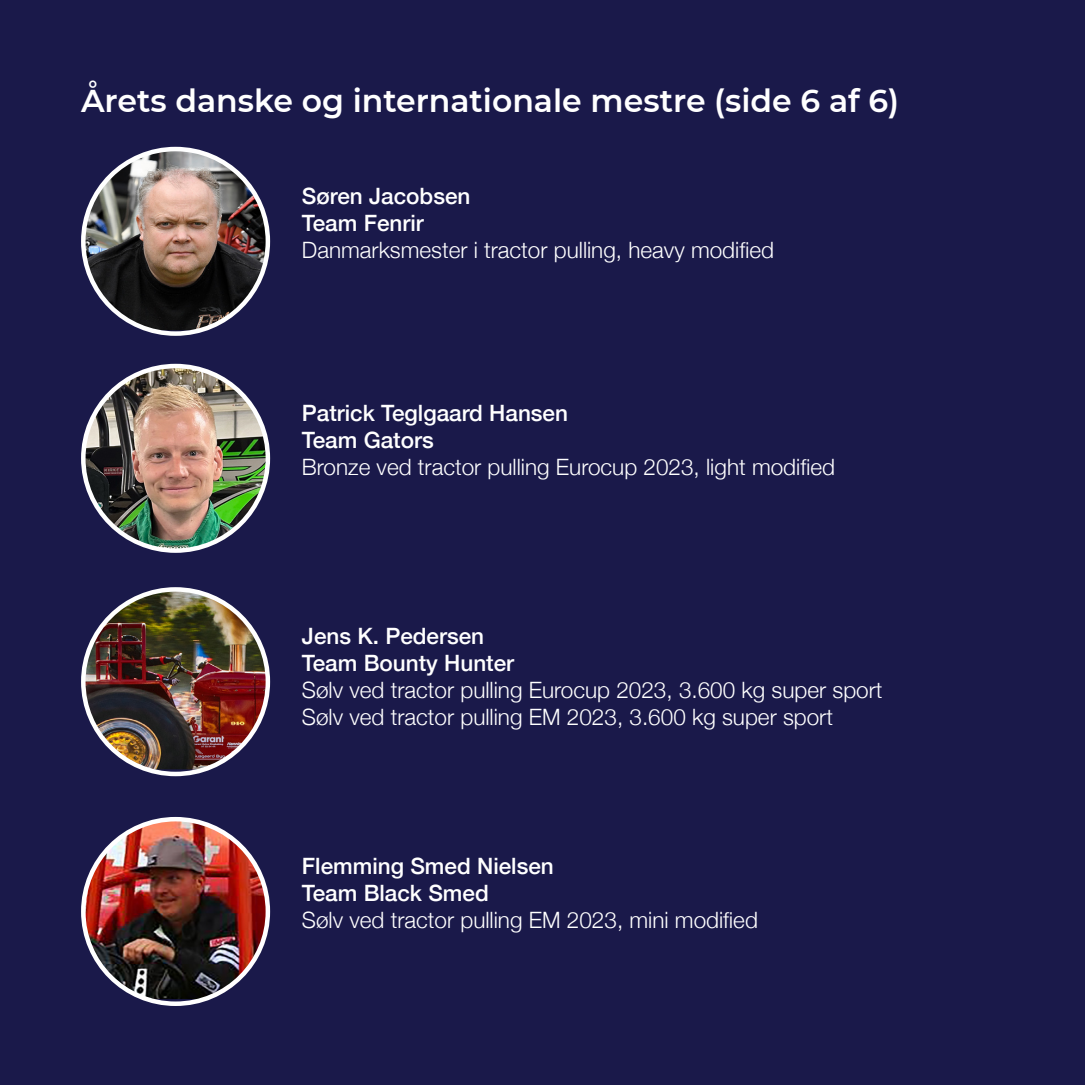
<style>
.page{position:relative;width:1085px;height:1085px;background:#fff}
.page>*{position:absolute;margin:0;border:0;box-sizing:border-box;transform-origin:0 0}
.t1{font:600 31.5px "Montserrat";color:#fff}
.t2{font:300 22.5px/27px "Helvetica Neue";color:#fff}
.t3{font:500 22.5px "Helvetica Neue";color:#fff}
</style>
<div class="page">
<div style="left:0;top:0;width:1084px;height:1084px;background:#1a194a"></div>
<img style="left:83px;top:149px;width:185px;height:181px">
<div style="left:81px;top:147px;width:189px;height:189px;border:4px solid #fff;border-radius:50%"></div>
<img style="left:83px;top:366px;width:185px;height:184px;border-radius:92px">
<div style="left:81px;top:364px;width:189px;height:188px;border:4px solid #fff;border-radius:50%"></div>
<img style="left:83px;top:589px;width:185px;height:180px">
<div style="left:81px;top:587px;width:189px;height:189px;border:4px solid #fff;border-radius:50%"></div>
<img style="left:83px;top:821px;width:185px;height:178px">
<div style="left:81px;top:816px;width:189px;height:189px;border:4px solid #fff;border-radius:50%"></div>
<p class="t1" style="left:81px;top:78px;width:819px">Årets danske og internationale mestre (side 6 af 6)</p>
<p class="t3" style="left:302px;top:177px;width:170px">Søren Jacobsen</p>
<p class="t3" style="left:302px;top:204px;width:123px">Team Fenrir</p>
<p class="t2" style="left:302px;top:234px;width:473px">Danmarksmester i tractor pulling, heavy modified</p>
<p class="t3" style="left:302px;top:394px;width:267px">Patrick Teglgaard Hansen</p>
<p class="t3" style="left:302px;top:421px;width:133px">Team Gators</p>
<p class="t2" style="left:302px;top:451px;width:534px">Bronze ved tractor pulling Eurocup 2023, light modified</p>
<p class="t3" style="left:302px;top:617px;width:184px">Jens K. Pedersen</p>
<p class="t3" style="left:302px;top:644px;width:214px">Team Bounty Hunter</p>
<p class="t2" style="left:302px;top:674px;width:582px">Sølv ved tractor pulling Eurocup 2023, 3.600 kg super sport<br>Sølv ved tractor pulling EM 2023, 3.600 kg super sport</p>
<p class="t3" style="left:302px;top:847px;width:253px">Flemming Smed Nielsen</p>
<p class="t3" style="left:302px;top:874px;width:188px">Team Black Smed</p>
<p class="t2" style="left:302px;top:904px;width:457px">Sølv ved tractor pulling EM 2023, mini modified</p>
</div>
